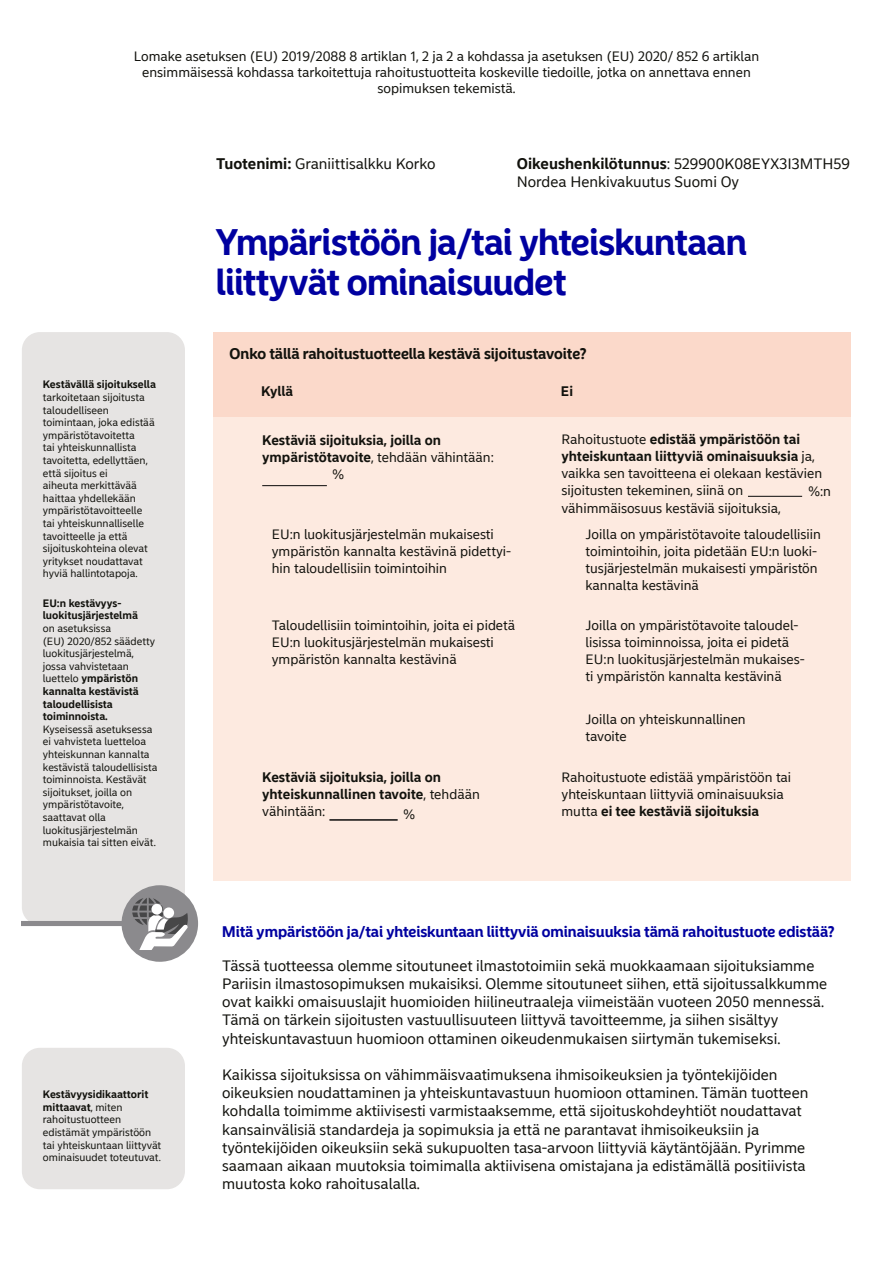
<style>
.page{position:relative;width:893px;height:1263px;background:#fff}
.page>*{position:absolute;margin:0;border:0;box-sizing:border-box;transform-origin:0 0}
.ESG_24_26_4pt_FI__H1{font:700 36px/39.6px "Nordea Sans Large";letter-spacing:-.015em;color:#0000a0}
.ESG_Body_text_no_ind{font:15px/18.1px "Nordea Sans Small";color:#12120d}
.ESG_Lomake__H2{font:700 15px "Nordea Sans Large";color:#0000a0}
.ESG_Lomake__H2-2{font:700 15px "Nordea Sans Large";color:#12120d}
.Body_text_no_indent{font:13.5px/16.8px "Nordea Sans Small";color:#12120d}
.Yläteksti__P{font:13.5px/16.2px "Nordea Sans Small";color:#12120d;text-align:center}
.Body_text_no_indent-2{font:700 13.5px/16.8px "Nordea Sans Small";color:#12120d}
.Body_text_indent_FI{font:700 13.5px "Nordea Sans Small";color:#12120d}
.Boksitekstit__P{font:10.5px/12.6px "Nordea Sans Small";color:#12120d}
.s1{font-weight:700}
.s2{font-weight:400}
</style>
<div class="page">
<div style="left:213px;top:416px;width:637px;height:465px;background:#fdeae0"></div>
<div style="left:213px;top:332px;width:637px;height:84px;background:#fbd9ca"></div>
<hr style="left:262px;top:485px;width:65px;height:1px;background:#0a0a0a">
<div style="left:22px;top:332px;width:163px;height:593px;background:#e6e4e3;border-radius:18px"></div>
<hr style="left:329px;top:819px;width:68px;height:1px;background:#0a0a0a">
<div style="left:122px;top:885px;width:76px;height:77px;background:#8b8a8d;border-radius:38px"></div>
<svg style="left:132px;top:898px;width:56px;height:52px"></svg>
<hr style="left:330px;top:819px;width:68px;height:1px;background:#0a0a0a">
<hr style="left:748px;top:496px;width:54px;height:1px;background:#0a0a0a">
<div style="left:22px;top:1048px;width:163px;height:141px;background:#e6e4e3;border-radius:18px"></div>
<p class="Yläteksti__P" style="left:134px;top:48px;width:627px">Lomake asetuksen (EU) 2019/2088 8 artiklan 1, 2 ja 2 a kohdassa ja asetuksen (EU) 2020/ 852 6 artiklan ensimmäisessä kohdassa tarkoitettuja rahoitustuotteita koskeville tiedoille, jotka on annettava ennen sopimuksen tekemistä.</p>
<p class="Boksitekstit__P" style="left:43px;top:378px;width:115px"><span class="s1">Kestävällä sijoituksella </span>tarkoitetaan sijoitusta taloudelliseen toimintaan, joka edistää ympäristötavoitetta<br>tai yhteiskunnallista tavoitetta, edellyttäen, että sijoitus ei<br>aiheuta merkittävää haittaa yhdellekään ympäristötavoitteelle tai yhteiskunnalliselle tavoitteelle ja että sijoituskohteina olevat yritykset noudattavat hyviä hallintotapoja.</p>
<p class="Boksitekstit__P" style="left:43px;top:597px;width:116px"><span class="s1">EU:n kestävyys&shy;luokitusjärjestelmä<br></span>on asetuksissa<br>(EU) 2020/852 säädetty luokitusjärjestelmä, jossa vahvistetaan luettelo <span class="s1">ympäristön kannalta kestävistä taloudellisista toiminnoista.<br></span>Kyseisessä asetuksessa ei vahvisteta luetteloa yhteiskunnan kannalta kestävistä taloudellisista toiminnoista. Kestävät sijoitukset, joilla on ympäristötavoite, saattavat olla luokitusjärjestelmän mukaisia tai sitten eivät.</p>
<p class="Boksitekstit__P" style="left:43px;top:1088px;width:120px"><span class="s1">Kestävyysidikaattorit mittaavat</span>, miten rahoitustuotteen edistämät ympäristöön tai yhteiskuntaan liittyvät ominaisuudet toteutuvat.</p>
<p class="ESG_Body_text_no_ind" style="left:216px;top:154px;width:221px"><span class="s1">Tuotenimi:</span> Graniittisalkku Korko</p>
<p class="ESG_Body_text_no_ind" style="left:517px;top:154px;width:335px"><span class="s1">Oikeushenkilötunnus</span>: 529900K08EYX3I3MTH59<br>Nordea Henkivakuutus Suomi Oy</p>
<h1 class="ESG_24_26_4pt_FI__H1" style="left:216px;top:223px;width:532px">Ympäristöön ja/tai yhteiskuntaan liittyvät ominaisuudet</h1>
<h2 class="ESG_Lomake__H2-2" style="left:230px;top:345px;width:358px">Onko tällä rahoitustuotteella kestävä sijoitustavoite?</h2>
<p class="Body_text_indent_FI" style="left:261px;top:383px;width:33px">Kyllä</p>
<p class="Body_text_no_indent-2" style="left:262px;top:432px;width:233px">Kestäviä sijoituksia, joilla on ympäristötavoite<span class="s2">, tehdään vähintään:</span></p>
<p class="Body_text_no_indent" style="left:333px;top:466px;width:13px">%</p>
<p class="Body_text_indent_FI" style="left:561px;top:383px;width:14px">Ei</p>
<p class="Body_text_no_indent" style="left:561px;top:431px;width:262px">Rahoitustuote <span class="s1">edistää ympäristöön tai yhteiskuntaan liittyviä ominaisuuksia</span> ja, vaikka sen tavoitteena ei olekaan kestävien sijoitusten tekeminen, siinä on</p>
<p class="Body_text_no_indent" style="left:808px;top:483px;width:24px">%:n</p>
<p class="Body_text_no_indent" style="left:272px;top:526px;width:241px">EU:n luokitusjärjestelmän mukaisesti ympäristön kannalta kestävinä pidettyi&shy;hin taloudellisiin toimintoihin</p>
<p class="Body_text_no_indent" style="left:272px;top:617px;width:245px">Taloudellisiin toimintoihin, joita ei pidetä<br>EU:n luokitusjärjestelmän mukaisesti ympäristön kannalta kestävinä</p>
<p class="Body_text_no_indent-2" style="left:262px;top:769px;width:219px">Kestäviä sijoituksia, joilla on yhteiskunnallinen tavoite<span class="s2">, tehdään vähintään:</span></p>
<p class="Yläteksti__P" style="left:404px;top:807px;width:13px">%</p>
<p class="Body_text_no_indent" style="left:561px;top:500px;width:221px">vähimmäisosuus kestäviä sijoituksia,</p>
<p class="Body_text_no_indent" style="left:585px;top:526px;width:237px">Joilla on ympäristötavoite taloudellisiin toimintoihin, joita pidetään EU:n luoki&shy;tusjärjestelmän mukaisesti ympäristön kannalta kestävinä</p>
<p class="Body_text_no_indent" style="left:585px;top:617px;width:221px">Joilla on ympäristötavoite taloudel&shy;lisissa toiminnoissa, joita ei pidetä EU:n luokitusjärjestelmän mukaises&shy;ti ympäristön kannalta kestävinä</p>
<p class="Body_text_no_indent" style="left:585px;top:711px;width:162px">Joilla on yhteiskunnallinen tavoite</p>
<p class="Body_text_no_indent" style="left:561px;top:769px;width:231px">Rahoitustuote edistää ympäristöön tai yhteiskuntaan liittyviä ominaisuuksia mutta <span class="s1">ei tee kestäviä sijoituksia</span></p>
<h2 class="ESG_Lomake__H2" style="left:222px;top:922px;width:614px">Mitä ympäristöön ja/tai yhteiskuntaan liittyviä ominaisuuksia tämä rahoitustuote edistää?</h2>
<p class="ESG_Body_text_no_ind" style="left:222px;top:957px;width:607px">Tässä tuotteessa olemme sitoutuneet ilmastotoimiin sekä muokkaamaan sijoituksiamme Pariisin ilmastosopimuksen mukaisiksi. Olemme sitoutuneet siihen, että sijoitussalkkumme ovat kaikki omaisuuslajit huomioiden hiilineutraaleja viimeistään vuoteen 2050 mennessä.<br>Tämä on tärkein sijoitusten vastuullisuuteen liittyvä tavoitteemme, ja siihen sisältyy yhteiskuntavastuun huomioon ottaminen oikeudenmukaisen siirtymän tukemiseksi.</p>
<p class="ESG_Body_text_no_ind" style="left:222px;top:1066px;width:588px">Kaikissa sijoituksissa on vähimmäisvaatimuksena ihmisoikeuksien ja työntekijöiden oikeuksien noudattaminen ja yhteiskuntavastuun huomioon ottaminen. Tämän tuotteen kohdalla toimimme aktiivisesti varmistaaksemme, että sijoituskohdeyhtiöt noudattavat kansainvälisiä standardeja ja sopimuksia ja että ne parantavat ihmisoikeuksiin ja työntekijöiden oikeuksiin sekä sukupuolten tasa-arvoon liittyviä käytäntöjään. Pyrimme saamaan aikaan muutoksia toimimalla aktiivisena omistajana ja edistämällä positiivista muutosta koko rahoitusalalla.</p>
</div>
